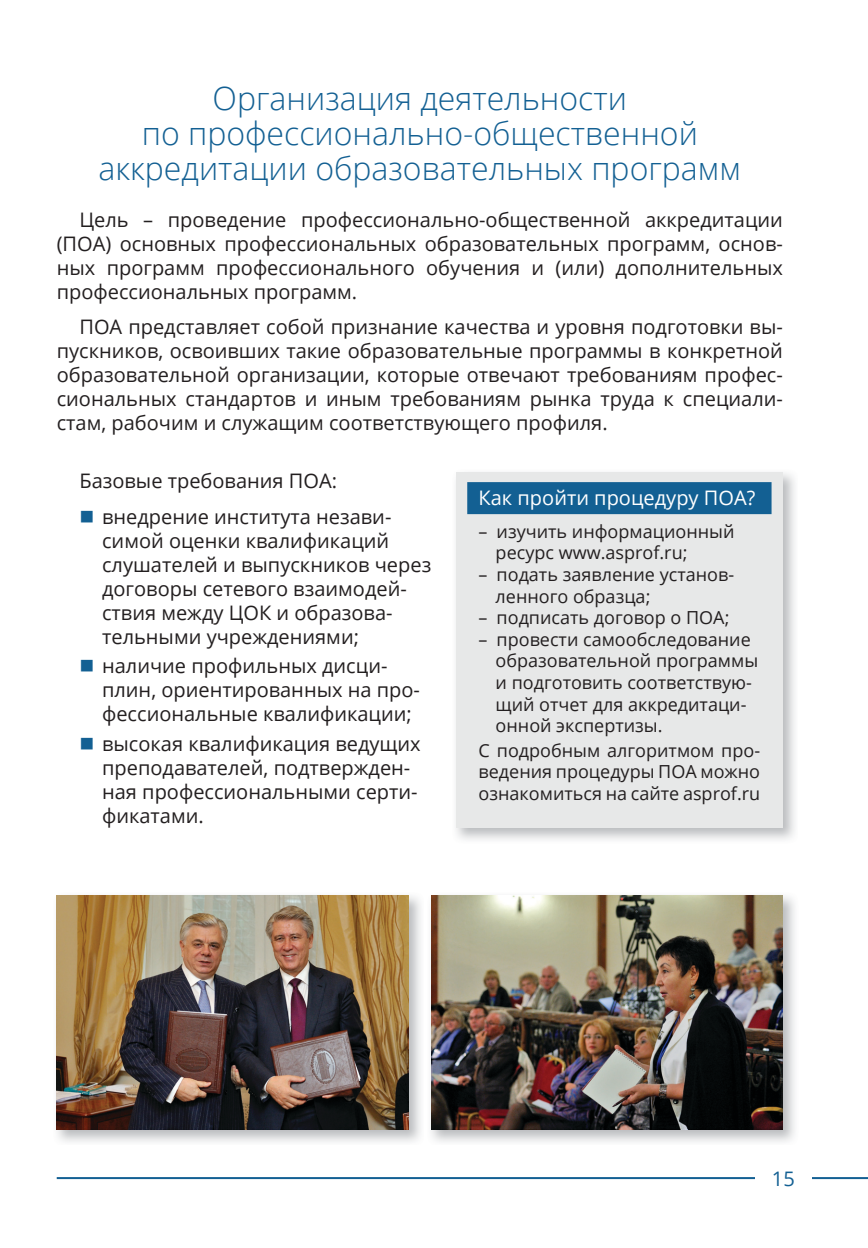
<style>
.page{position:relative;width:868px;height:1248px;background:#fff}
.page>*{position:absolute;margin:0;border:0;box-sizing:border-box;transform-origin:0 0}
.t1{font:300 32px/35.2px "Open Sans";color:#136093;text-align:center}
.t2{font:20px/24px "Open Sans";color:#231f20}
.t3{font:20px "Open Sans";color:#fff}
.t4{font:20px "Open Sans";color:#136093}
.t5{font:18px/21.6px "Open Sans";color:#231f20}
</style>
<div class="page">
<hr style="left:57px;top:1176px;width:810px;height:2px;background:#136093">
<div style="left:755px;top:1165px;width:56px;height:26px;background:#fff"></div>
<img style="left:431px;top:895px;width:364px;height:247px">
<img style="left:431px;top:895px;width:351px;height:234px">
<img style="left:56px;top:895px;width:365px;height:247px">
<img style="left:57px;top:895px;width:351px;height:234px">
<img style="left:456px;top:472px;width:339px;height:368px">
<div style="left:456px;top:472px;width:326px;height:356px;background:#e7e8e8"></div>
<div style="left:467px;top:482px;width:304px;height:32px;background:#136093"></div>
<h1 class="t1" style="left:98px;top:79px;width:644px">Организация деятельности<br>по профессионально-общественной аккредитации образовательных программ</h1>
<p class="t2" style="left:57px;top:207px;width:727px;text-align:justify;text-indent:23px">Цель – проведение профессионально-общественной аккредитации (ПОА) основных профессиональных образовательных программ, основ&shy;ных программ профессионального обучения и (или) дополнительных профессиональных программ.</p>
<p class="t2" style="left:57px;top:314px;width:727px;text-align:justify;text-indent:23px">ПОА представляет собой признание качества и уровня подготовки вы&shy;пускников, освоивших такие образовательные программы в конкретной образовательной организации, которые отвечают требованиям профес&shy;сиональных стандартов и иным требованиям рынка труда к специали&shy;стам, рабочим и служащим соответствующего профиля.</p>
<p class="t2" style="left:102px;top:462px;width:291px;line-height:35.4px;text-indent:-23px">Базовые требования ПОА: внедрение института незави-</p>
<p class="t2" style="left:102px;top:528px;width:331px">симой оценки квалификаций слушателей и выпускников через договоры сетевого взаимодей&shy;ствия между ЦОК и образова&shy;тельными учреждениями;</p>
<p class="t2" style="left:102px;top:653px;width:319px">наличие профильных дисци&shy;плин, ориентированных на про&shy;фессиональные квалификации;</p>
<p class="t2" style="left:102px;top:731px;width:320px">высокая квалификация ведущих преподавателей, подтвержден&shy;ная профессиональными серти&shy;фикатами.</p>
<p class="t3" style="left:478px;top:484px;width:278px">Как пройти процедуру ПОА?</p>
<p class="t5" style="left:495px;top:520px;width:240px;text-indent:-17px">– изучить информационный ресурс www.asprof.ru;</p>
<p class="t5" style="left:495px;top:563px;width:240px;text-indent:-17px">– подать заявление установ&shy;ленного образца;</p>
<p class="t5" style="left:478px;top:606px;width:252px">– подписать договор о ПОА;</p>
<p class="t5" style="left:495px;top:628px;width:264px;text-indent:-17px">– провести самообследование образовательной программы и подготовить соответствую&shy;щий отчет для аккредитаци&shy;онной экспертизы.</p>
<p class="t5" style="left:478px;top:738px;width:283px;text-align:justify">С подробным алгоритмом про&shy;ведения процедуры ПОА можно ознакомиться на сайте asprof.ru</p>
<p class="t4" style="left:771px;top:1165px;width:24px">15</p>
</div>
